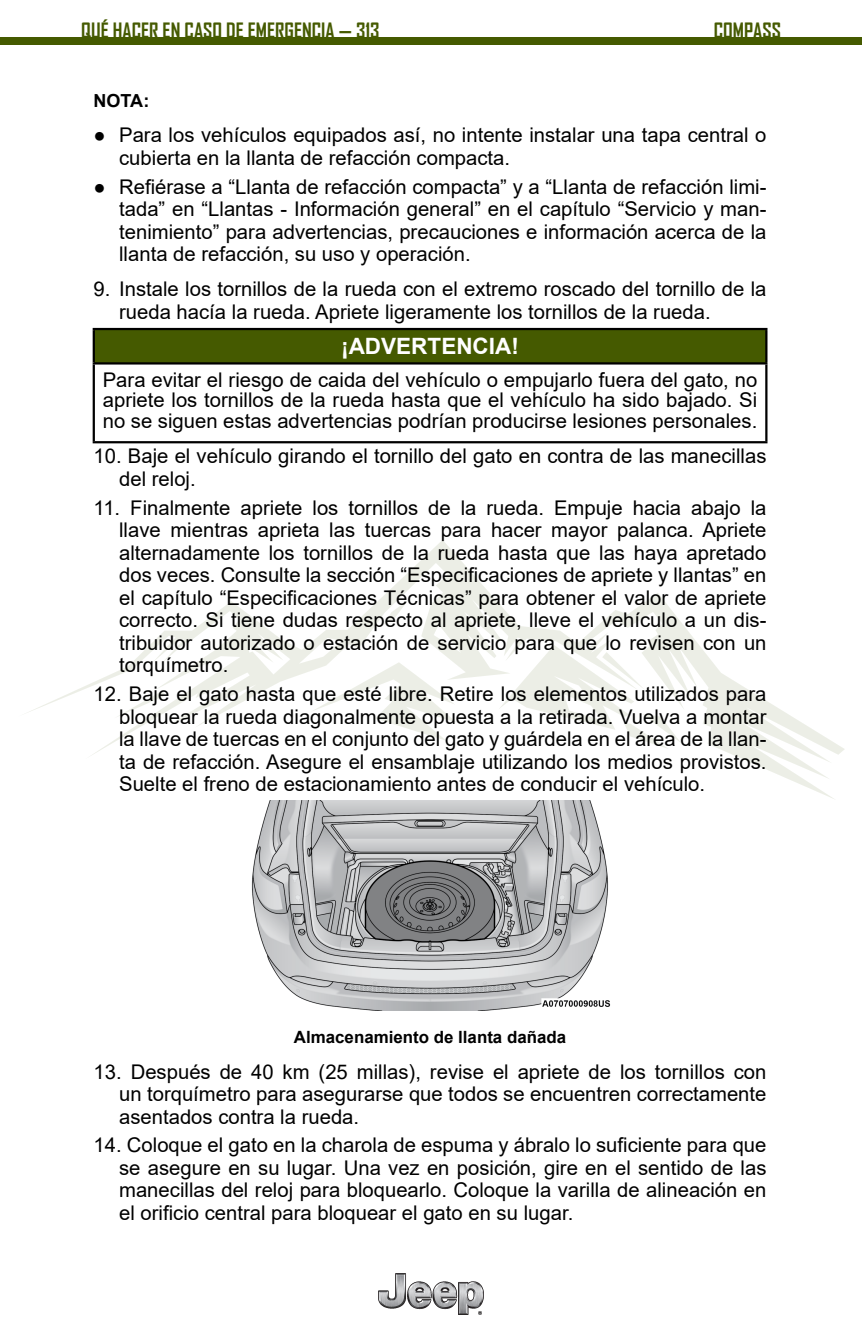
<style>
.page{position:relative;width:862px;height:1340px;background:#fff}
.page>*{position:absolute;margin:0;border:0;box-sizing:border-box;transform-origin:0 0}
.Adver_Preca_Título{font:700 22.5px "Arial";color:#fff}
._5_Números{font:20.25px/22.5px "Arial";color:#000;text-align:justify}
.Adver_Preca_Texto{font:20.25px/20.2px "Arial";color:#000;text-align:justify}
.t1{font:700 20.25px "Agency FB";color:#455a00}
._6_NOTA{font:700 18px "Arial";color:#000}
._7_Pie_de_fot{font:700 16.88px "Arial";color:#000}
.s1{font-style:inherit}
</style>
<div class="page">
<img style="left:378px;top:1273px;width:105px;height:41px">
<div style="left:0;top:37px;width:861px;height:8px;background:#455a00"></div>
<svg style="left:27px;top:540px;width:817px;height:259px"></svg>
<svg style="left:114px;top:691px;width:52px;height:27px"></svg>
<svg style="left:310px;top:662px;width:146px;height:79px"></svg>
<svg style="left:383px;top:599px;width:25px;height:25px"></svg>
<svg style="left:498px;top:645px;width:183px;height:104px"></svg>
<div style="left:94px;top:329px;width:672px;height:34px;background:#455a00"></div>
<hr style="left:93px;top:328px;width:674px;height:2px;background:#000">
<hr style="left:93px;top:330px;width:2px;height:32px;background:#000">
<hr style="left:764px;top:330px;width:3px;height:32px;background:#000">
<hr style="left:93px;top:362px;width:674px;height:2px;background:#000">
<hr style="left:93px;top:364px;width:2px;height:77px;background:#000">
<hr style="left:764px;top:364px;width:3px;height:77px;background:#000">
<hr style="left:93px;top:441px;width:674px;height:2px;background:#000">
<img style="left:251px;top:800px;width:360px;height:210px">
<p class="t1" style="left:81px;top:18px;width:300px">QUÉ HACER EN CASO DE EMERGENCIA — <span class="s1">313</span></p>
<p class="t1" style="left:713px;top:18px;width:69px">COMPASS</p>
<p class="_6_NOTA" style="left:94px;top:88px;width:57px">NOTA:</p>
<p class="_5_Números" style="left:119px;top:124px;width:648px;text-indent:-26px">● Para los vehículos equipados así, no intente instalar una tapa central o cubierta en la llanta de refacción compacta.</p>
<p class="_5_Números" style="left:119px;top:175px;width:648px;text-indent:-26px">● Refiérase a “Llanta de refacción compacta” y a “Llanta de refacción limi&shy;tada” en “Llantas - Información general” en el capítulo “Servicio y man&shy;tenimiento” para advertencias, precauciones e información acerca de la llanta de refacción, su uso y operación.</p>
<p class="_5_Números" style="left:119px;top:278px;width:648px;text-indent:-26px">9. Instale los tornillos de la rueda con el extremo roscado del tornillo de la rueda hacía la rueda. Apriete ligeramente los tornillos de la rueda.</p>
<p class="Adver_Preca_Título" style="left:341px;top:330px;width:179px">¡ADVERTENCIA!</p>
<p class="Adver_Preca_Texto" style="left:103px;top:370px;width:655px">Para evitar el riesgo de caida del vehículo o empujarlo fuera del gato, no apriete los tornillos de la rueda hasta que el vehículo ha sido bajado. Si no se siguen estas advertencias podrían producirse lesiones personales.</p>
<p class="_5_Números" style="left:119px;top:445px;width:648px;text-indent:-26px">10. Baje el vehículo girando el tornillo del gato en contra de las manecillas del reloj.</p>
<p class="_5_Números" style="left:119px;top:496px;width:648px;text-indent:-26px">11. Finalmente apriete los tornillos de la rueda. Empuje hacia abajo la llave mientras aprieta las tuercas para hacer mayor palanca. Apriete alternadamente los tornillos de la rueda hasta que las haya apretado dos veces. Consulte la sección “Especificaciones de apriete y llantas” en el capítulo “Especificaciones Técnicas” para obtener el valor de apriete correcto. Si tiene dudas respecto al apriete, lleve el vehículo a un dis&shy;tribuidor autorizado o estación de servicio para que lo revisen con un torquímetro.</p>
<p class="_5_Números" style="left:119px;top:682px;width:648px;text-indent:-26px">12. Baje el gato hasta que esté libre. Retire los elementos utilizados para bloquear la rueda diagonalmente opuesta a la retirada. Vuelva a montar la llave de tuercas en el conjunto del gato y guárdela en el área de la llan&shy;ta de refacción. Asegure el ensamblaje utilizando los medios provistos.<br>Suelte el freno de estacionamiento antes de conducir el vehículo.</p>
<p class="_7_Pie_de_fot" style="left:294px;top:1025px;width:273px">Almacenamiento de llanta dañada</p>
<p class="_5_Números" style="left:119px;top:1060px;width:648px;text-indent:-26px">13. Después de 40 km (25 millas), revise el apriete de los tornillos con un torquímetro para asegurarse que todos se encuentren correctamente asentados contra la rueda.</p>
<p class="_5_Números" style="left:119px;top:1133px;width:648px;text-indent:-26px">14. Coloque el gato en la charola de espuma y ábralo lo suficiente para que se asegure en su lugar. Una vez en posición, gire en el sentido de las manecillas del reloj para bloquearlo. Coloque la varilla de alineación en el orificio central para bloquear el gato en su lugar.</p>
</div>
